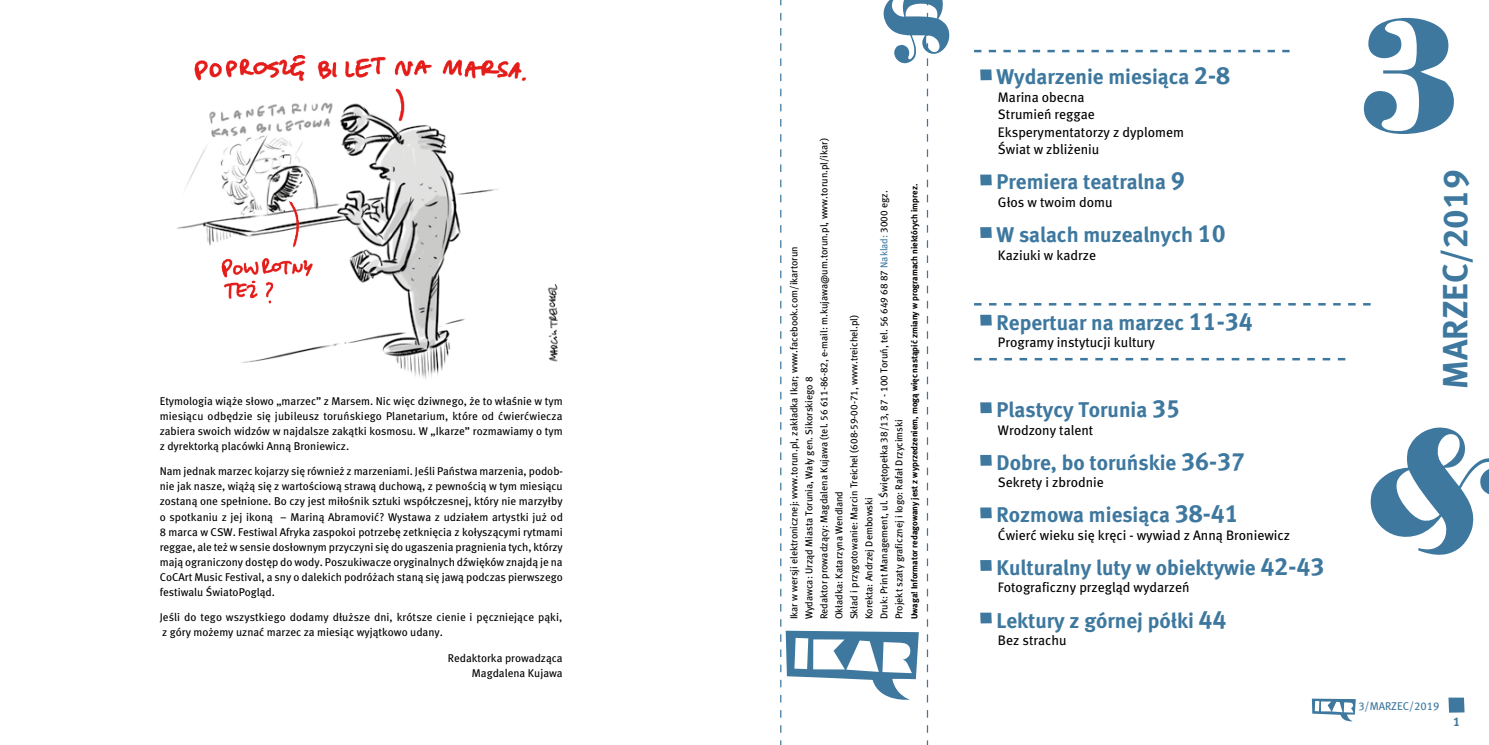
<style>
.page{position:relative;width:1489px;height:745px;background:#fff}
.page>*{position:absolute;margin:0;border:0;box-sizing:border-box;transform-origin:0 0}
.t1{font:165px "Frankenstein";color:#3e789f}
.t2{font:35px "Meta Bold CELF";color:#3e789f}
.t3{font:21.25px "Meta Bold CELF";color:#3e789f}
.t4{font:13.75px/17.5px "Meta Book CELF";color:#000}
.t5{font:12.5px "Meta Bold CELF";color:#3e789f}
.t6{font:11.25px/15px "Meta Book CELF";color:#000;text-align:justify}
.t7{font:11.25px "Meta Book CELF";color:#3e789f}
.t8{font:10px/15px "Meta Book CELF";color:#000}
.t9{font:8.75px "Meta Bold CELF";color:#000}
.s1{color:#3e789f}
.s2{font-size:25px}
</style>
<div class="page">
<svg style="left:1311px;top:698px;width:44px;height:24px"></svg>
<svg style="left:1448px;top:697px;width:16px;height:15px"></svg>
<svg style="left:980px;top:69px;width:11px;height:11px"></svg>
<svg style="left:980px;top:174px;width:11px;height:11px"></svg>
<svg style="left:980px;top:227px;width:11px;height:11px"></svg>
<svg style="left:980px;top:314px;width:11px;height:11px"></svg>
<svg style="left:980px;top:402px;width:11px;height:11px"></svg>
<svg style="left:980px;top:454px;width:11px;height:11px"></svg>
<svg style="left:980px;top:507px;width:11px;height:11px"></svg>
<svg style="left:980px;top:560px;width:11px;height:10px"></svg>
<svg style="left:980px;top:612px;width:11px;height:11px"></svg>
<svg style="left:1370px;top:427px;width:118px;height:128px"></svg>
<svg style="left:974px;top:358px;width:371px;height:2px"></svg>
<svg style="left:780px;top:0;width:169px;height:744px"></svg>
<svg style="left:974px;top:303px;width:396px;height:2px"></svg>
<svg style="left:974px;top:50px;width:315px;height:2px"></svg>
<img style="left:177px;top:55px;width:349px;height:325px">
<img style="left:547px;top:284px;width:11px;height:78px">
<p class="t6" style="left:160px;top:393px;width:404px">Etymologia wiąże słowo „marzec” z Marsem. Nic więc dziwnego, że to właśnie w tym miesiącu odbędzie się jubileusz toruńskiego Planetarium, które od ćwierćwiecza zabiera swoich widzów w najdalsze zakątki kosmosu. W „Ikarze” rozmawiamy o tym z dyrektorką placówki Anną Broniewicz.</p>
<p class="t6" style="left:160px;top:464px;width:405px">Nam jednak marzec kojarzy się również z marzeniami. Jeśli Państwa marzenia, podob&shy;nie jak nasze, wiążą się z wartościową strawą duchową, z pewnością w tym miesiącu zostaną one spełnione. Bo czy jest miłośnik sztuki współczesnej, który nie marzyłby o spotkaniu z jej ikoną – Mariną Abramović? Wystawa z udziałem artystki już od 8 marca w CSW. Festiwal Afryka zaspokoi potrzebę zetknięcia z kołyszącymi rytmami reggae, ale też w sensie dosłownym przyczyni się do ugaszenia pragnienia tych, którzy mają ograniczony dostęp do wody. Poszukiwacze oryginalnych dźwięków znajdą je na CoCArt Music Festival, a sny o dalekich podróżach staną się jawą podczas pierwszego festiwalu ŚwiatoPogląd.</p>
<p class="t6" style="left:160px;top:609px;width:404px">Jeśli do tego wszystkiego dodamy dłuższe dni, krótsze cienie i pęczniejące pąki, z góry możemy uznać marzec za miesiąc wyjątkowo udany.</p>
<p class="t6" style="left:448px;top:650px;width:116px;text-align:right">Redaktorka prowadząca<br>Magdalena Kujawa</p>
<p class="t8" style="left:786px;top:619px;width:482px;rotate:-90deg">Ikar w wersji elektronicznej: www.torun.pl, zakładka Ikar; www.facebook.com/ikartorun<br>Wydawca: Urząd Miasta Torunia, Wały gen. Sikorskiego 8<br>Redaktor prowadzący: Magdalena Kujawa (tel. 56 611-86-82, e-mail: m.kujawa@um.torun.pl, www.torun.pl/ikar)<br>Okładka: Katarzyna Wendland<br>Skład i przygotowanie: Marcin Treichel (608-59-00-71, www.treichel.pl)<br>Korekta: Andrzej Dembowski<br>Druk: Print Management, ul. Świętopełka 38/13, 87 - 100 Toruń, tel. 56 649 68 87 <span class="s1">Naklad:</span> 3000 egz.<br>Projekt szaty graficznej i logo: Rafał Drzycimski</p>
<p class="t9" style="left:908px;top:619px;width:437px;rotate:-90deg">Uwaga! Informator redagowany jest z wyprzedzeniem, mogą więc nastąpić zmiany w programach niektórych imprez.</p>
<h3 class="t3" style="left:996px;top:63px;width:235px">Wydarzenie miesiąca <span class="s2">2-8</span></h3>
<p class="t4" style="left:997px;top:88px;width:188px">Marina obecna<br>Strumień reggae<br>Eksperymentatorzy z dyplomem<br>Świat w zbliżeniu</p>
<h3 class="t3" style="left:996px;top:168px;width:190px">Premiera teatralna <span class="s2">9</span></h3>
<p class="t4" style="left:997px;top:193px;width:116px">Głos w twoim domu</p>
<h3 class="t3" style="left:996px;top:221px;width:231px">W salach muzealnych <span class="s2">10</span></h3>
<p class="t4" style="left:997px;top:246px;width:100px">Kaziuki w kadrze</p>
<h3 class="t3" style="left:996px;top:308px;width:258px">Repertuar na marzec <span class="s2">11-34</span></h3>
<p class="t4" style="left:997px;top:333px;width:158px">Programy instytucji kultury</p>
<h3 class="t3" style="left:996px;top:396px;width:185px">Plastycy Torunia <span class="s2">35</span></h3>
<p class="t4" style="left:997px;top:421px;width:97px">Wrodzony talent</p>
<h3 class="t3" style="left:996px;top:448px;width:250px">Dobre, bo toruńskie <span class="s2">36-37</span></h3>
<p class="t4" style="left:997px;top:473px;width:107px">Sekrety i zbrodnie</p>
<h3 class="t3" style="left:996px;top:501px;width:244px">Rozmowa miesiąca <span class="s2">38-41</span></h3>
<p class="t4" style="left:997px;top:526px;width:293px">Ćwierć wieku się kręci - wywiad z Anną Broniewicz</p>
<h3 class="t3" style="left:996px;top:553px;width:329px">Kulturalny luty w obiektywie <span class="s2">42-43</span></h3>
<p class="t4" style="left:997px;top:578px;width:193px">Fotograficzny przegląd wydarzeń</p>
<h3 class="t3" style="left:996px;top:606px;width:231px">Lektury z górnej półki <span class="s2">44</span></h3>
<p class="t4" style="left:997px;top:631px;width:70px">Bez strachu</p>
<h1 class="t1" style="left:1363px;top:-19px;width:96px">3</h1>
<h2 class="t2" style="left:1432px;top:388px;width:220px;rotate:-90deg">MARZEC/2019</h2>
<p class="t7" style="left:1358px;top:699px;width:83px">3/MARZEC/2019</p>
<p class="t5" style="left:1452px;top:713px;width:9px">1</p>
</div>
